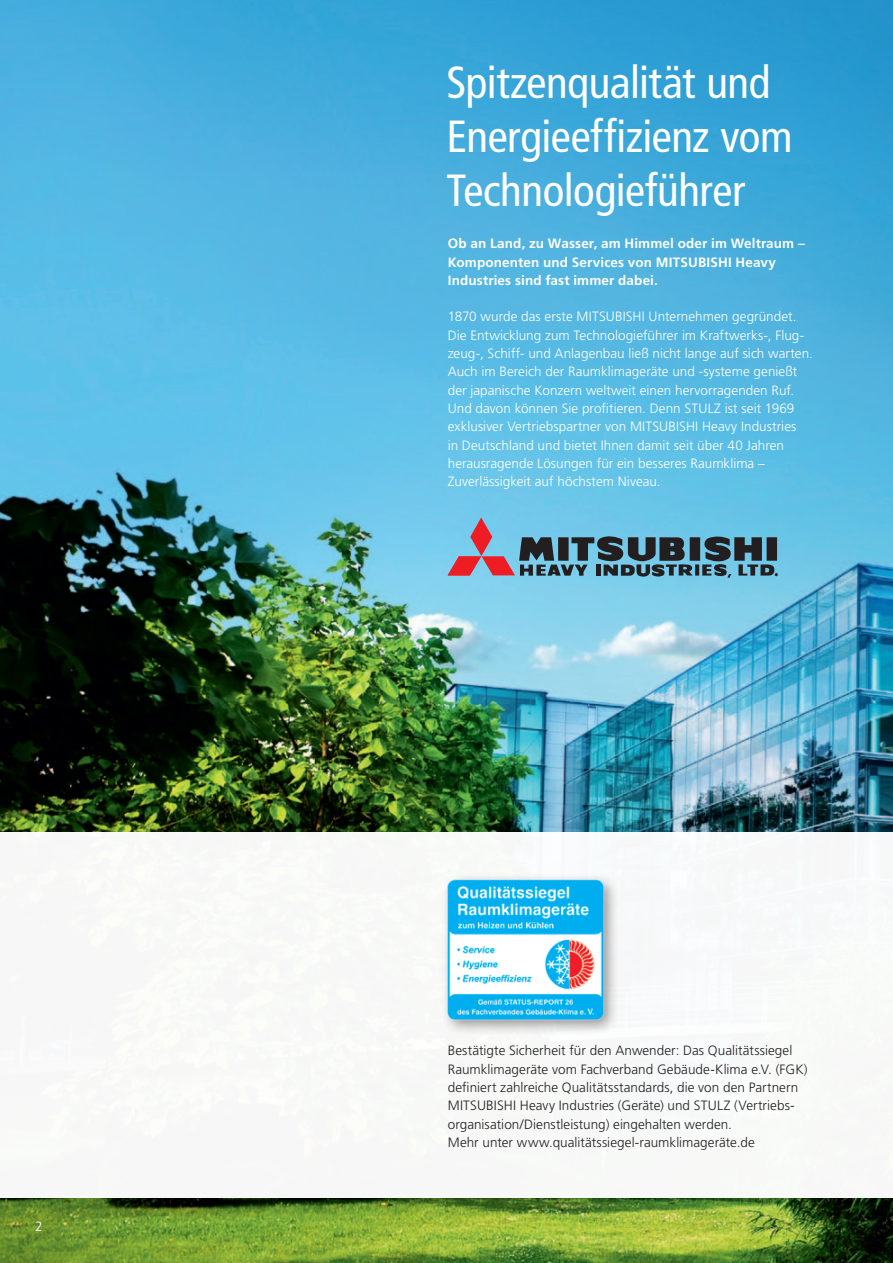
<style>
.page{position:relative;width:893px;height:1263px;background:#fff}
.page>*{position:absolute;margin:0;border:0;box-sizing:border-box;transform-origin:0 0}
.t1{font:condensed 45px/54px "Frutiger LT Std";letter-spacing:-.01em;color:#fff}
.t2{font:300 13.5px/18.3px "Frutiger LT Std";letter-spacing:.005em;color:#fff}
.t3{font:300 13.5px/18.3px "Frutiger LT Std";letter-spacing:.005em;color:#231f20}
.t4{font:700 13.5px/18.3px "Frutiger LT Std";letter-spacing:.01em;color:#fff}
</style>
<div class="page">
<img style="left:0;top:0;width:893px;height:1263px">
<div style="left:0;top:832px;width:893px;height:365px;background:#f7f8f7"></div>
<svg style="left:448px;top:517px;width:330px;height:61px;background:#638ca2"></svg>
<div style="left:441px;top:873px;width:178px;height:162px;background:#231f20;opacity:.45"></div>
<img style="left:443px;top:876px;width:164px;height:147px">
<p class="t2" style="left:35px;top:1217px;width:9px">2</p>
<h1 class="t1" style="left:446px;top:55px;width:348px">Spitzenqualität und<br>Energieeffizienz vom<br>Technologieführer</h1>
<p class="t4" style="left:448px;top:234px;width:358px">Ob an Land, zu Wasser, am Himmel oder im Weltraum –<br>Komponenten und Services von MITSUBISHI Heavy<br>Industries sind fast immer dabei.</p>
<p class="t2" style="left:448px;top:308px;width:367px">1870 wurde das erste MITSUBISHI Unternehmen gegründet.<br>Die Entwicklung zum Technologieführer im Kraftwerks-, Flug&shy;zeug-, Schiff- und Anlagenbau ließ nicht lange auf sich warten.<br>Auch im Bereich der Raumklimageräte und -systeme genießt der japanische Konzern weltweit einen hervorragenden Ruf.<br>Und davon können Sie profitieren. Denn STULZ ist seit 1969 exklusiver Vertriebspartner von MITSUBISHI Heavy Industries<br>in Deutschland und bietet Ihnen damit seit über 40 Jahren herausragende Lösungen für ein besseres Raumklima – Zuverlässigkeit auf höchstem Niveau.</p>
<p class="t3" style="left:448px;top:1042px;width:361px">Bestätigte Sicherheit für den Anwender: Das Qualitätssiegel Raumklimageräte vom Fachverband Gebäude-Klima e.V. (FGK) definiert zahlreiche Qualitätsstandards, die von den Partnern MITSUBISHI Heavy Industries (Geräte) und STULZ (Vertriebs&shy;organisation/Dienstleistung) eingehalten werden.<br>Mehr unter www.qualitätssiegel-raumklimageräte.de</p>
</div>
